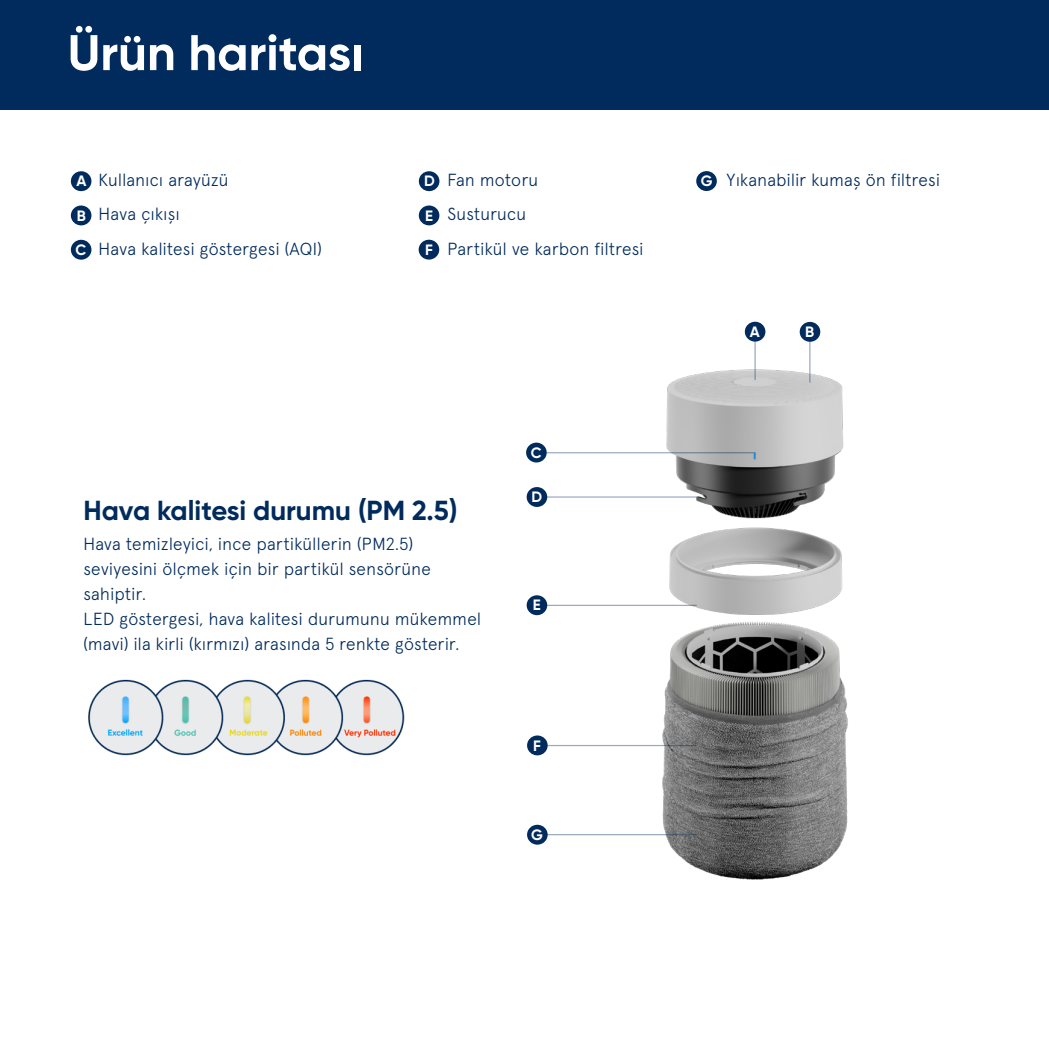
<style>
.page{position:relative;width:1049px;height:1049px;background:#fff}
.page>*{position:absolute;margin:0;border:0;box-sizing:border-box;transform-origin:0 0}
.t1{font:700 50px "Gilroy";color:#fff}
.t2{font:700 27.5px "Gilroy";color:#002b5c}
.t3{font:300 17.5px/25px "Apercu Pro";letter-spacing:.025em;color:#002b5c}
.t4{font:700 15px "Gilroy";color:#fff}
</style>
<div class="page">
<div style="left:0;top:0;width:1049px;height:109px;background:#002b5c"></div>
<div style="left:71px;top:171px;width:20px;height:20px;background:#002b5c;border-radius:50%"></div>
<div style="left:71px;top:205px;width:20px;height:20px;background:#002b5c;border-radius:50%"></div>
<div style="left:71px;top:240px;width:20px;height:20px;background:#002b5c;border-radius:50%"></div>
<div style="left:419px;top:171px;width:20px;height:20px;background:#002b5c;border-radius:50%"></div>
<div style="left:419px;top:205px;width:20px;height:20px;background:#002b5c;border-radius:50%"></div>
<div style="left:419px;top:240px;width:20px;height:20px;background:#002b5c;border-radius:50%"></div>
<div style="left:696px;top:171px;width:21px;height:20px;background:#002b5c;border-radius:50%"></div>
<img style="left:88px;top:679px;width:317px;height:77px">
<img style="left:548px;top:327px;width:300px;height:553px">
<hr style="left:754px;top:341px;width:2px;height:39px;background:#002b5c">
<hr style="left:809px;top:341px;width:1px;height:42px;background:#002b5c">
<hr style="left:547px;top:496px;width:150px;height:2px;background:#002b5c">
<hr style="left:546px;top:452px;width:208px;height:1px;background:#002b5c">
<hr style="left:546px;top:605px;width:151px;height:1px;background:#002b5c">
<hr style="left:543px;top:745px;width:154px;height:1px;background:#002b5c">
<hr style="left:543px;top:834px;width:154px;height:1px;background:#002b5c">
<div style="left:526px;top:443px;width:21px;height:19px;background:#002b5c;border-radius:50%"></div>
<div style="left:527px;top:487px;width:20px;height:20px;background:#002b5c;border-radius:50%"></div>
<div style="left:527px;top:595px;width:20px;height:20px;background:#002b5c;border-radius:50%"></div>
<div style="left:527px;top:735px;width:21px;height:20px;background:#002b5c;border-radius:50%"></div>
<div style="left:527px;top:825px;width:21px;height:20px;background:#002b5c;border-radius:50%"></div>
<div style="left:745px;top:322px;width:20px;height:20px;background:#002b5c;border-radius:50%"></div>
<div style="left:800px;top:322px;width:20px;height:20px;background:#002b5c;border-radius:50%"></div>
<p class="t1" style="left:68px;top:21px;width:297px">Ürün haritası</p>
<p class="t4" style="left:76px;top:172px;width:12px">A</p>
<p class="t3" style="left:726px;top:166px;width:215px">Yıkanabilir kumaş ön filtresi</p>
<p class="t4" style="left:77px;top:206px;width:11px">B</p>
<p class="t4" style="left:76px;top:240px;width:12px">C</p>
<p class="t3" style="left:99px;top:166px;width:131px">Kullanıcı arayüzü</p>
<p class="t3" style="left:447px;top:166px;width:92px">Fan motoru</p>
<p class="t4" style="left:701px;top:172px;width:13px">G</p>
<p class="t4" style="left:424px;top:172px;width:12px">D</p>
<p class="t4" style="left:425px;top:206px;width:9px">E</p>
<p class="t4" style="left:425px;top:240px;width:9px">F</p>
<p class="t3" style="left:99px;top:200px;width:82px">Hava çıkışı</p>
<p class="t3" style="left:99px;top:235px;width:225px">Hava kalitesi göstergesi (AQI)</p>
<p class="t3" style="left:447px;top:200px;width:80px">Susturucu</p>
<p class="t3" style="left:447px;top:235px;width:197px">Partikül ve karbon filtresi</p>
<p class="t2" style="left:83px;top:493px;width:376px">Hava kalitesi durumu (PM 2.5)</p>
<p class="t3" style="left:83px;top:530px;width:349px">Hava temizleyici, ince partiküllerin (PM2.5) seviyesini ölçmek için bir partikül sensörüne sahiptir.</p>
<p class="t3" style="left:83px;top:605px;width:399px">LED göstergesi, hava kalitesi durumunu mükemmel (mavi) ila kirli (kırmızı) arasında 5 renkte gösterir.</p>
<p class="t4" style="left:531px;top:443px;width:12px">C</p>
<p class="t4" style="left:531px;top:487px;width:12px">D</p>
<p class="t4" style="left:533px;top:596px;width:9px">E</p>
<p class="t4" style="left:533px;top:736px;width:9px">F</p>
<p class="t4" style="left:531px;top:825px;width:13px">G</p>
<p class="t4" style="left:750px;top:322px;width:12px">A</p>
<p class="t4" style="left:805px;top:322px;width:11px">B</p>
</div>
